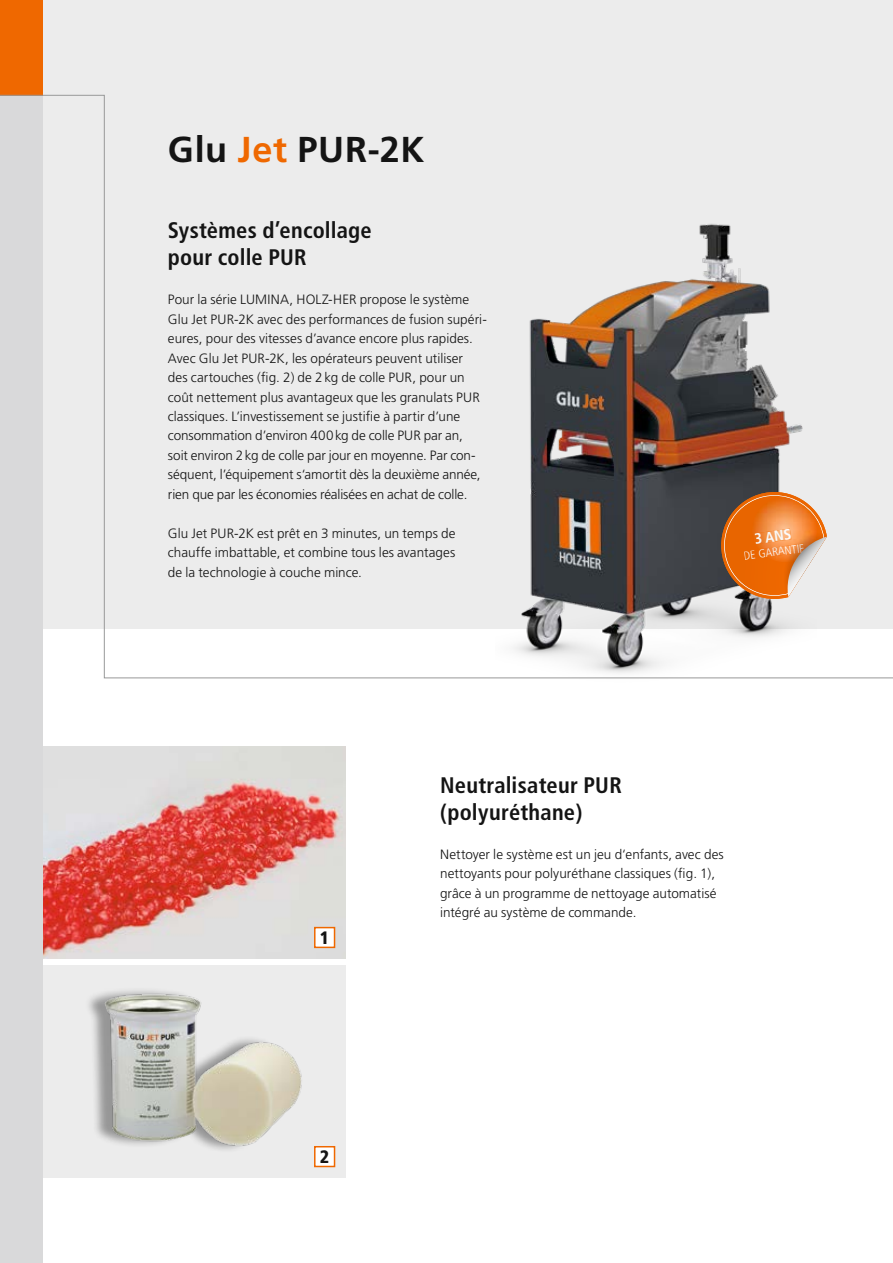
<style>
.page{position:relative;width:893px;height:1263px;background:#fff}
.page>*{position:absolute;margin:0;border:0;box-sizing:border-box;transform-origin:0 0}
.t1{font:700 36px "Frutiger";letter-spacing:.02em;color:#141414}
.t2{font:700 condensed 22.5px/27px "Frutiger";letter-spacing:.01em;color:#141414}
.t3{font:900 condensed 18px "Frutiger";color:#141414}
.t4{font:700 condensed 15px "Frutiger";color:#fff}
.t5{font:300 13.5px/19.5px "Frutiger";color:#141414}
.t6{font:300 condensed 12px "Frutiger";color:#f8f8f8}
.s1{color:#ef6800}
.s2{color:#f6f6f6}
.s3{color:#f7f7f7}
.s4{color:#fdfdfd}
.s5{color:#f1f1f1}
.s6{color:#f9f9f9}
</style>
<div class="page">
<img style="left:43px;top:746px;width:303px;height:213px">
<div style="left:33px;top:965px;width:313px;height:213px;background:#ececec"></div>
<div style="left:0;top:0;width:893px;height:629px;background:#ececec"></div>
<div style="left:0;top:40px;width:43px;height:1223px;background:#d9d9da"></div>
<div style="left:0;top:0;width:43px;height:95px;background:#ef6800"></div>
<div style="left:314px;top:1146px;width:21px;height:21px;background:#fff;border:2px solid #ef6800"></div>
<div style="left:314px;top:927px;width:21px;height:21px;background:#fff;border:2px solid #ef6800"></div>
<svg style="left:0;top:95px;width:893px;height:584px"></svg>
<img style="left:495px;top:214px;width:321px;height:465px">
<img style="left:89px;top:990px;width:213px;height:160px">
<svg style="left:721px;top:492px;width:106px;height:107px"></svg>
<h1 class="t1" style="left:168px;top:128px;width:258px">Glu <span class="s1">Jet</span> PUR-2K</h1>
<h2 class="t2" style="left:168px;top:217px;width:205px">Systèmes d’encollage pour colle PUR</h2>
<p class="t5" style="left:168px;top:290px;width:321px">Pour la série LUMINA, HOLZ-HER propose le système Glu Jet PUR-2K avec des performances de fusion supéri&shy;eures, pour des vitesses d’avance encore plus rapides.<br>Avec Glu Jet PUR-2K, les opérateurs peuvent utiliser<br>des cartouches (fig. 2) de 2kg de colle PUR, pour un coût nettement plus avantageux que les granulats PUR classiques. L’investissement se justifie à partir d’une consommation d’environ 400kg de colle PUR par an,<br>soit environ 2kg de colle par jour en moyenne. Par con&shy;séquent, l’équipement s‘amortit dès la deuxième année, rien que par les économies réalisées en achat de colle.</p>
<p class="t5" style="left:168px;top:524px;width:289px;text-align:justify">Glu Jet PUR-2K est prêt en 3 minutes, un temps de chauffe imbattable, et combine tous les avantages de la technologie à couche mince.</p>
<p class="t4" style="left:753px;top:530px;width:39px;rotate:-8deg">3 ANS</p>
<p class="t6" style="left:743px;top:549px;width:63px;rotate:-8deg"><span class="s2">D</span><span class="s3">E</span> GAR<span class="s4">AN</span><span class="s5">T</span><span class="s6">I</span><span class="s5">E</span></p>
<h3 class="t3" style="left:320px;top:926px;width:11px">1</h3>
<h2 class="t2" style="left:440px;top:771px;width:183px">Neutralisateur PUR (polyuréthane)</h2>
<p class="t5" style="left:440px;top:844px;width:285px">Nettoyer le système est un jeu d‘enfants, avec des nettoyants pour polyuréthane classiques (fig. 1), grâce à un programme de nettoyage automatisé intégré au système de commande.</p>
<h3 class="t3" style="left:320px;top:1145px;width:11px">2</h3>
</div>
